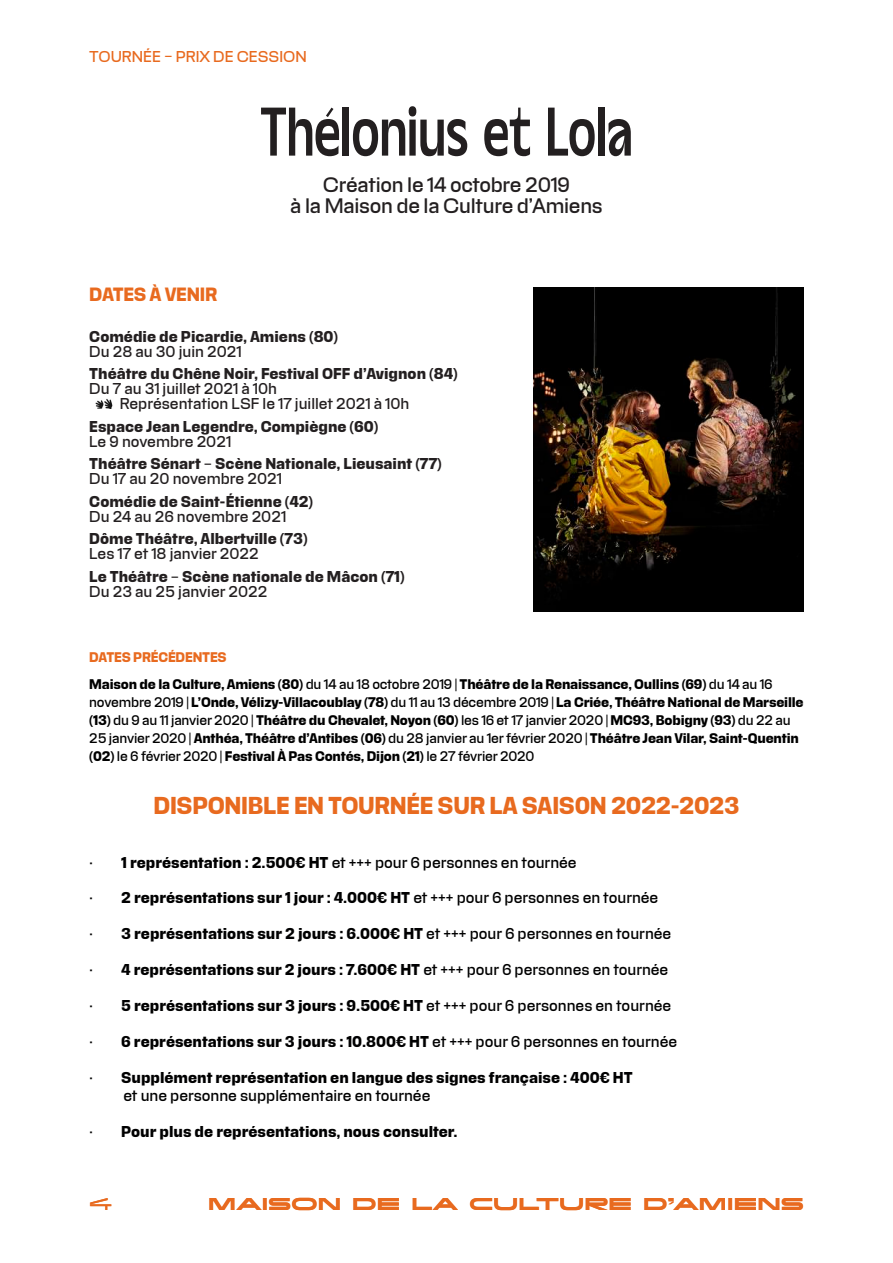
<style>
.page{position:relative;width:893px;height:1263px;background:#fff}
.page>*{position:absolute;margin:0;border:0;box-sizing:border-box;transform-origin:0 0}
.t1{font:60px "PVC Menu";color:#231f20}
.t2{font:700 21px "Tesseract Sans Text";letter-spacing:-.015em;color:#e86a1f}
.t3{font:300 18px/21px "Tesseract Sans Text";letter-spacing:-.015em;color:#231f20;text-align:center}
.t4{font:700 16.5px "Tesseract Sans Text";letter-spacing:-.015em;color:#e86a1f}
.t5{font:15px "PVC Banner Ultra";letter-spacing:.02em;color:#e86a1f}
.t6{font:15px "PVC Banner";color:#e86a1f}
.t7{font:700 13.5px/18px "Tesseract Sans Text";color:#000001}
.t8{font:700 13.5px "Tesseract Sans Text";color:#231f20}
.t9{font:300 13.5px/15px "Tesseract Sans Text";color:#231f20}
.t10{font:300 13.5px "Tesseract Sans Text";color:#000001}
.t11{font:300 13.5px "Tesseract Sans Text";color:#e86a1f}
.t12{font:700 12px/18px "Tesseract Sans Text";letter-spacing:-.015em;color:#000}
.t13{font:700 12px "Tesseract Sans Text";letter-spacing:-.015em;color:#e86a1f}
.s1{font-weight:300}
.s2{font-weight:700}
</style>
<div class="page">
<img style="left:533px;top:288px;width:271px;height:323px">
<img style="left:95px;top:399px;width:18px;height:10px">
<p class="t11" style="left:89px;top:46px;width:219px">TOURNÉE – PRIX DE CESSION</p>
<h1 class="t1" style="left:260px;top:84px;width:374px">Thélonius et Lola</h1>
<h3 class="t3" style="left:290px;top:173px;width:314px">Création le 14 octobre 2019<br>à la Maison de la Culture d’Amiens</h3>
<p class="t4" style="left:89px;top:282px;width:129px">DATES À VENIR</p>
<p class="t8" style="left:89px;top:326px;width:250px">Comédie de Picardie, Amiens (80)</p>
<p class="t9" style="left:89px;top:343px;width:154px">Du 28 au 30 juin 2021</p>
<p class="t8" style="left:89px;top:363px;width:370px">Théâtre du Chêne Noir, Festival OFF d’Avignon (84)</p>
<p class="t9" style="left:120px;top:381px;width:291px;text-indent:-30px">Du 7 au 31 juillet 2021 à 10h<br>Représentation LSF le 17 juillet 2021 à 10h</p>
<p class="t8" style="left:89px;top:416px;width:291px">Espace Jean Legendre, Compiègne (60)</p>
<p class="t9" style="left:89px;top:433px;width:143px">Le 9 novembre 2021</p>
<p class="t8" style="left:89px;top:453px;width:354px">Théâtre Sénart – Scène Nationale, Lieusaint (77)</p>
<p class="t9" style="left:89px;top:471px;width:194px">Du 17 au 20 novembre 2021</p>
<p class="t8" style="left:89px;top:491px;width:225px">Comédie de Saint-Étienne (42)</p>
<p class="t9" style="left:89px;top:508px;width:198px">Du 24 au 26 novembre 2021</p>
<p class="t8" style="left:89px;top:528px;width:220px">Dôme Théâtre, Albertville (73)</p>
<p class="t9" style="left:89px;top:546px;width:171px">Les 17 et 18 janvier 2022</p>
<p class="t8" style="left:89px;top:566px;width:317px">Le Théâtre – Scène nationale de Mâcon (71)</p>
<p class="t9" style="left:89px;top:583px;width:180px">Du 23 au 25 janvier 2022</p>
<p class="t13" style="left:89px;top:647px;width:139px">DATES PRÉCÉDENTES</p>
<p class="t12" style="left:89px;top:674px;width:716px">Maison de la Culture, Amiens (80) <span class="s1">du 14 au 18 octobre 2019</span> | Théâtre de la Renaissance, Oullins (69) <span class="s1">du 14 au 16 novembre 2019</span> | L’Onde, Vélizy-Villacoublay (78) <span class="s1">du 11 au 13 décembre 2019</span> | La Criée, Théâtre National de Marseille (13) <span class="s1">du 9 au 11 janvier 2020</span> | Théâtre du Chevalet, Noyon (60) <span class="s1">les 16 et 17 janvier 2020</span> | MC93, Bobigny (93) <span class="s1">du 22 au 25 janvier 2020</span> | Anthéa, Théâtre d’Antibes (06) <span class="s1">du 28 janvier au 1er février 2020</span> | Théâtre Jean Vilar, Saint-Quentin (02) <span class="s1">le 6 février 2020</span> | Festival À Pas Contés, Dijon (21) <span class="s1">le 27 février 2020</span></p>
<h2 class="t2" style="left:153px;top:789px;width:587px">DISPONIBLE EN TOURNÉE SUR LA SAIS0N 2022-2023</h2>
<p class="t10" style="left:89px;top:853px;width:489px">· <span class="s2">1 représentation : 2.500€ HT</span> et +++ pour 6 personnes en tournée</p>
<p class="t7" style="left:89px;top:888px;width:571px"><span class="s1">·</span> 2 représentations sur 1 jour : 4.000€ HT <span class="s1">et +++ pour 6 personnes en tournée</span></p>
<p class="t7" style="left:89px;top:924px;width:583px"><span class="s1">·</span> 3 représentations sur 2 jours : 6.000€ HT <span class="s1">et +++ pour 6 personnes en tournée</span></p>
<p class="t7" style="left:89px;top:960px;width:581px"><span class="s1">·</span> 4 représentations sur 2 jours : 7.600€ HT <span class="s1">et +++ pour 6 personnes en tournée</span></p>
<p class="t7" style="left:89px;top:996px;width:583px"><span class="s1">·</span> 5 représentations sur 3 jours : 9.500€ HT <span class="s1">et +++ pour 6 personnes en tournée</span></p>
<p class="t7" style="left:89px;top:1032px;width:589px"><span class="s1">·</span> 6 représentations sur 3 jours : 10.800€ HT <span class="s1">et +++ pour 6 personnes en tournée</span></p>
<p class="t7" style="left:123px;top:1068px;width:511px;text-indent:-34px"><span class="s1">·</span> Supplément représentation en langue des signes française : 400€ HT <span class="s1">et une personne supplémentaire en tournée</span></p>
<p class="t7" style="left:89px;top:1122px;width:370px"><span class="s1">·</span> Pour plus de représentations, nous consulter.</p>
<p class="t6" style="left:89px;top:1192px;width:25px">4</p>
<p class="t5" style="left:208px;top:1193px;width:597px">MAISON DE LA CULTURE D’AMIENS</p>
</div>
